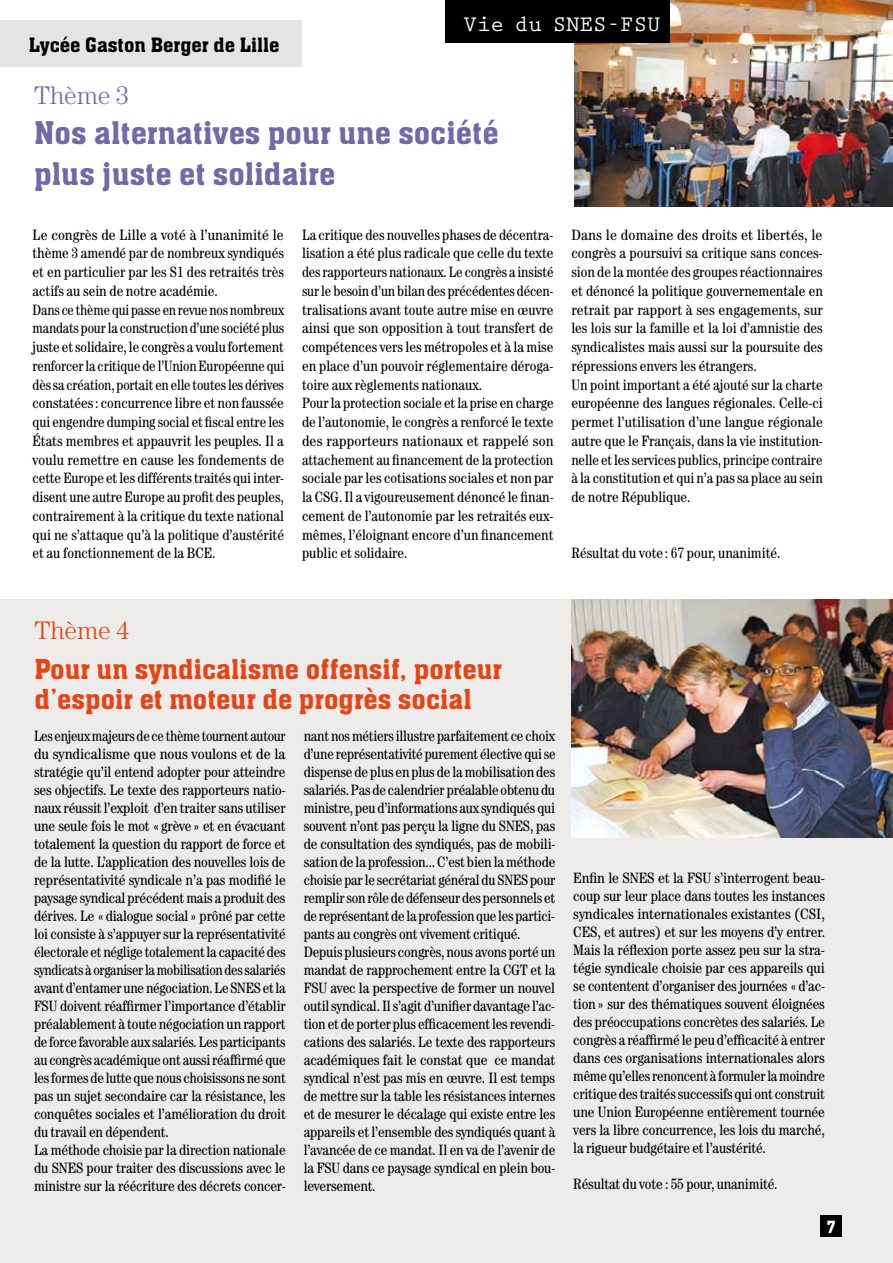
<style>
.page{position:relative;width:893px;height:1263px;background:#fff}
.page>*{position:absolute;margin:0;border:0;box-sizing:border-box;transform-origin:0 0}
.t1{font:30.75px/40.5px "Aachen BT";color:#7468a8}
.t2{font:27px/30px "Aachen BT";color:#e64415}
.t3{font:300 25.5px "Century";color:#e64415}
.t4{font:300 25.5px "Century";color:#7468a8}
.t5{font:700 22.5px "Prestige Elite Std";color:#fff}
.t6{font:19.5px "Aachen BT";color:#000}
.t7{font:16.5px "Aachen BT";color:#fff;scale:.9 1}
.t8{font:condensed 15px/18px "Century";letter-spacing:-.01em;color:#000}
.t9{font:condensed 15px/18.8px "Century";letter-spacing:-.01em;color:#000;scale:1.04 1}
</style>
<div class="page">
<img style="left:575px;top:0;width:318px;height:207px">
<div style="left:0;top:20px;width:302px;height:47px;background:#e3e4e5"></div>
<div style="left:0;top:600px;width:893px;height:663px;background:#edeceb"></div>
<div style="left:821px;top:1216px;width:21px;height:21px;background:#000"></div>
<div style="left:445px;top:0;width:225px;height:43px;background:#000"></div>
<img style="left:571px;top:600px;width:322px;height:238px">
<h3 class="t6" style="left:29px;top:32px;width:252px">Lycée Gaston Berger de Lille</h3>
<h3 class="t5" style="left:464px;top:12px;width:199px">Vie du SNES-FSU</h3>
<h3 class="t4" style="left:34px;top:80px;width:97px">Thème 3</h3>
<h1 class="t1" style="left:34px;top:112px;width:466px">Nos alternatives pour une société plus juste et solidaire</h1>
<p class="t8" style="left:33px;top:225px;width:253px;line-height:18.8px">Le congrès de Lille a voté à l’unanimité le thème 3 amendé par de nombreux syndiqués et en particulier par les S1 des retraités très actifs au sein de notre académie.<br>Dans ce thème qui passe en revue nos nombreux mandats pour la construction d’une société plus juste et solidaire, le congrès a voulu fortement renforcer la critique de l’Union Européenne qui dès sa création, portait en elle toutes les dérives constatées: concurrence libre et non faussée qui engendre dumping social et fiscal entre les États membres et appauvrit les peuples. Il a voulu remettre en cause les fondements de cette Europe et les différents traités qui inter&shy;disent une autre Europe au profit des peuples, contrairement à la critique du texte national qui ne s’attaque qu’à la politique d’austérité et au fonctionnement de la BCE.</p>
<p class="t8" style="left:302px;top:225px;width:253px;line-height:18.8px">La critique des nouvelles phases de décentra&shy;lisation a été plus radicale que celle du texte des rapporteurs nationaux. Le congrès a insisté sur le besoin d’un bilan des précédentes décen&shy;tralisations avant toute autre mise en œuvre ainsi que son opposition à tout transfert de compétences vers les métropoles et à la mise en place d’un pouvoir réglementaire déroga&shy;toire aux règlements nationaux.<br>Pour la protection sociale et la prise en charge de l’autonomie, le congrès a renforcé le texte des rapporteurs nationaux et rappelé son attachement au financement de la protection sociale par les cotisations sociales et non par la CSG. Il a vigoureusement dénoncé le finan&shy;cement de l’autonomie par les retraités eux&shy;mêmes, l’éloignant encore d’un financement public et solidaire.</p>
<p class="t9" style="left:571px;top:225px;width:243px">Dans le domaine des droits et libertés, le congrès a poursuivi sa critique sans conces&shy;sion de la montée des groupes réactionnaires et dénoncé la politique gouvernementale en retrait par rapport à ses engagements, sur les lois sur la famille et la loi d’amnistie des syndicalistes mais aussi sur la poursuite des répressions envers les étrangers.<br>Un point important a été ajouté sur la charte européenne des langues régionales. Celle-ci permet l’utilisation d’une langue régionale autre que le Français, dans la vie institution&shy;nelle et les services publics, principe contraire à la constitution et qui n’a pas sa place au sein de notre République.</p>
<p class="t8" style="left:571px;top:544px;width:210px">Résultat du vote : 67 pour, unanimité.</p>
<h3 class="t3" style="left:34px;top:615px;width:97px">Thème 4</h3>
<h2 class="t2" style="left:34px;top:654px;width:469px">Pour un syndicalisme offensif, porteur d’espoir et moteur de progrès social</h2>
<p class="t8" style="left:34px;top:726px;width:253px">Les enjeux majeurs de ce thème tournent autour du syndicalisme que nous voulons et de la stratégie qu’il entend adopter pour atteindre ses objectifs. Le texte des rapporteurs natio&shy;naux réussit l’exploit d’en traiter sans utiliser une seule fois le mot « grève» et en évacuant totalement la question du rapport de force et de la lutte. L’application des nouvelles lois de représentativité syndicale n’a pas modifié le paysage syndical précédent mais a produit des dérives. Le «dialogue social» prôné par cette loi consiste à s’appuyer sur la représentativité électorale et néglige totalement la capacité des syndicats à organiser la mobilisation des salariés avant d’entamer une négociation. Le SNES et la FSU doivent réaffirmer l’importance d’établir préalablement à toute négociation un rapport de force favorable aux salariés. Les participants au congrès académique ont aussi réaffirmé que les formes de lutte que nous choisissons ne sont pas un sujet secondaire car la résistance, les conquêtes sociales et l’amélioration du droit du travail en dépendent.<br>La méthode choisie par la direction nationale du SNES pour traiter des discussions avec le ministre sur la réécriture des décrets concer-</p>
<p class="t8" style="left:304px;top:726px;width:253px">nant nos métiers illustre parfaitement ce choix d’une représentativité purement élective qui se dispense de plus en plus de la mobilisation des salariés. Pas de calendrier préalable obtenu du ministre, peu d’informations aux syndiqués qui souvent n’ont pas perçu la ligne du SNES, pas de consultation des syndiqués, pas de mobili&shy;sation de la profession... C’est bien la méthode choisie par le secrétariat général du SNES pour remplir son rôle de défenseur des personnels et de représentant de la profession que les partici&shy;pants au congrès ont vivement critiqué.<br>Depuis plusieurs congrès, nous avons porté un mandat de rapprochement entre la CGT et la FSU avec la perspective de former un nouvel outil syndical. Il s’agit d’unifier davantage l’ac&shy;tion et de porter plus efficacement les revendi&shy;cations des salariés. Le texte des rapporteurs académiques fait le constat que ce mandat syndical n’est pas mis en œuvre. Il est temps de mettre sur la table les résistances internes et de mesurer le décalage qui existe entre les appareils et l’ensemble des syndiqués quant à l’avancée de ce mandat. Il en va de l’avenir de la FSU dans ce paysage syndical en plein bou&shy;leversement.</p>
<p class="t8" style="left:573px;top:869px;width:253px;text-align:justify">Enfin le SNES et la FSU s’interrogent beau&shy;coup sur leur place dans toutes les instances syndicales internationales existantes (CSI, CES, et autres) et sur les moyens d’y entrer.<br>Mais la réflexion porte assez peu sur la stra&shy;tégie syndicale choisie par ces appareils qui se contentent d’organiser des journées «d’ac&shy;tion» sur des thématiques souvent éloignées des préoccupations concrètes des salariés. Le congrès a réaffirmé le peu d’efficacité à entrer dans ces organisations internationales alors même qu’elles renoncent à formuler la moindre critique des traités successifs qui ont construit une Union Européenne entièrement tournée vers la libre concurrence, les lois du marché, la rigueur budgétaire et l’austérité.</p>
<p class="t8" style="left:573px;top:1175px;width:206px">Résultat du vote : 55 pour, unanimité.</p>
<p class="t7" style="left:827px;top:1217px;width:11px">7</p>
</div>
